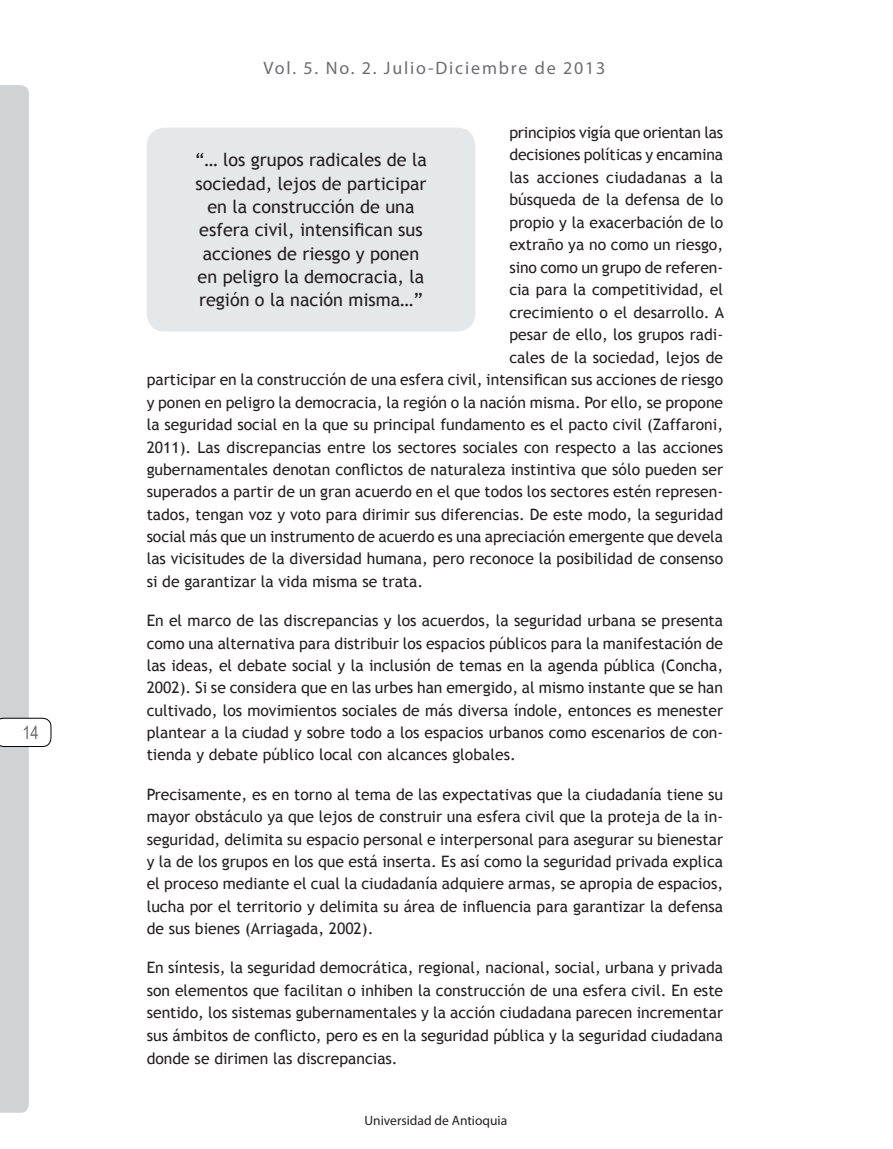
<style>
.page{position:relative;width:893px;height:1149px;background:#fff}
.page>*{position:absolute;margin:0;border:0;box-sizing:border-box;transform-origin:0 0}
.Realtados{font:18px/23.2px "Trebuchet MS";color:#231f20;text-align:center}
.t1{font:18px "Myriad Pro";letter-spacing:.1em;color:#6c6d70}
.t2{font:18px "Arial Narrow";color:#6c6d70}
.Cuerpo_de_texto{font:15.75px/22.4px "Trebuchet MS";color:#231f20;text-align:justify}
.t3{font:13.5px "Myriad Pro";color:#231f20}
</style>
<div class="page">
<svg style="left:0;top:85px;width:51px;height:1027px"></svg>
<div style="left:147px;top:128px;width:328px;height:203px;background:#e6e7e9;border-radius:18px"></div>
<p class="t2" style="left:22px;top:719px;width:18px">14</p>
<p class="t1" style="left:264px;top:57px;width:343px">Vol. 5. No. 2. Julio-Diciembre de 2013</p>
<p class="Cuerpo_de_texto" style="left:509px;top:121px;width:215px">principios vigía que orientan las</p>
<p class="Cuerpo_de_texto" style="left:509px;top:144px;width:215px">decisiones políticas y encamina</p>
<p class="Cuerpo_de_texto" style="left:509px;top:166px;width:215px">las acciones ciudadanas a la</p>
<p class="Cuerpo_de_texto" style="left:509px;top:189px;width:215px">búsqueda de la defensa de lo</p>
<p class="Cuerpo_de_texto" style="left:509px;top:211px;width:215px">propio y la exacerbación de lo</p>
<p class="Cuerpo_de_texto" style="left:509px;top:234px;width:215px">extraño ya no como un riesgo,</p>
<p class="Cuerpo_de_texto" style="left:509px;top:256px;width:215px">sino como un grupo de referen-</p>
<p class="Cuerpo_de_texto" style="left:509px;top:279px;width:215px">cia para la competitividad, el</p>
<p class="Cuerpo_de_texto" style="left:509px;top:301px;width:216px">crecimiento o el desarrollo. A</p>
<p class="Cuerpo_de_texto" style="left:509px;top:324px;width:215px">pesar de ello, los grupos radi-</p>
<p class="Cuerpo_de_texto" style="left:509px;top:346px;width:215px">cales de la sociedad, lejos de</p>
<p class="Cuerpo_de_texto" style="left:147px;top:369px;width:578px">participar en la construcción de una esfera civil, intensifican sus acciones de riesgo</p>
<p class="Cuerpo_de_texto" style="left:147px;top:391px;width:578px">y ponen en peligro la democracia, la región o la nación misma. Por ello, se propone</p>
<p class="Cuerpo_de_texto" style="left:147px;top:413px;width:578px">la seguridad social en la que su principal fundamento es el pacto civil (Zaffaroni,</p>
<p class="Cuerpo_de_texto" style="left:147px;top:436px;width:578px">2011). Las discrepancias entre los sectores sociales con respecto a las acciones</p>
<p class="Cuerpo_de_texto" style="left:147px;top:458px;width:578px">gubernamentales denotan conflictos de naturaleza instintiva que sólo pueden ser</p>
<p class="Cuerpo_de_texto" style="left:147px;top:480px;width:578px">superados a partir de un gran acuerdo en el que todos los sectores estén represen-</p>
<p class="Cuerpo_de_texto" style="left:147px;top:503px;width:578px">tados, tengan voz y voto para dirimir sus diferencias. De este modo, la seguridad</p>
<p class="Cuerpo_de_texto" style="left:147px;top:525px;width:578px">social más que un instrumento de acuerdo es una apreciación emergente que devela</p>
<p class="Cuerpo_de_texto" style="left:147px;top:547px;width:578px">las vicisitudes de la diversidad humana, pero reconoce la posibilidad de consenso</p>
<p class="Cuerpo_de_texto" style="left:147px;top:570px;width:278px">si de garantizar la vida misma se trata.</p>
<p class="Cuerpo_de_texto" style="left:147px;top:609px;width:578px">En el marco de las discrepancias y los acuerdos, la seguridad urbana se presenta como una alternativa para distribuir los espacios públicos para la manifestación de las ideas, el debate social y la inclusión de temas en la agenda pública (Concha, 2002). Si se considera que en las urbes han emergido, al mismo instante que se han cultivado, los movimientos sociales de más diversa índole, entonces es menester plantear a la ciudad y sobre todo a los espacios urbanos como escenarios de con&shy;tienda y debate público local con alcances globales.</p>
<p class="Cuerpo_de_texto" style="left:147px;top:783px;width:578px">Precisamente, es en torno al tema de las expectativas que la ciudadanía tiene su mayor obstáculo ya que lejos de construir una esfera civil que la proteja de la in&shy;seguridad, delimita su espacio personal e interpersonal para asegurar su bienestar y la de los grupos en los que está inserta. Es así como la seguridad privada explica el proceso mediante el cual la ciudadanía adquiere armas, se apropia de espacios, lucha por el territorio y delimita su área de influencia para garantizar la defensa de sus bienes (Arriagada, 2002).</p>
<p class="Cuerpo_de_texto" style="left:147px;top:956px;width:578px">En síntesis, la seguridad democrática, regional, nacional, social, urbana y privada son elementos que facilitan o inhiben la construcción de una esfera civil. En este sentido, los sistemas gubernamentales y la acción ciudadana parecen incrementar sus ámbitos de conflicto, pero es en la seguridad pública y la seguridad ciudadana donde se dirimen las discrepancias.</p>
<p class="Realtados" style="left:195px;top:149px;width:233px">“… los grupos radicales de la sociedad, lejos de participar en la construcción de una esfera civil, intensifican sus acciones de riesgo y ponen en peligro la democracia, la región o la nación misma…”</p>
<p class="t3" style="left:364px;top:1111px;width:144px">Universidad de Antioquia</p>
</div>
